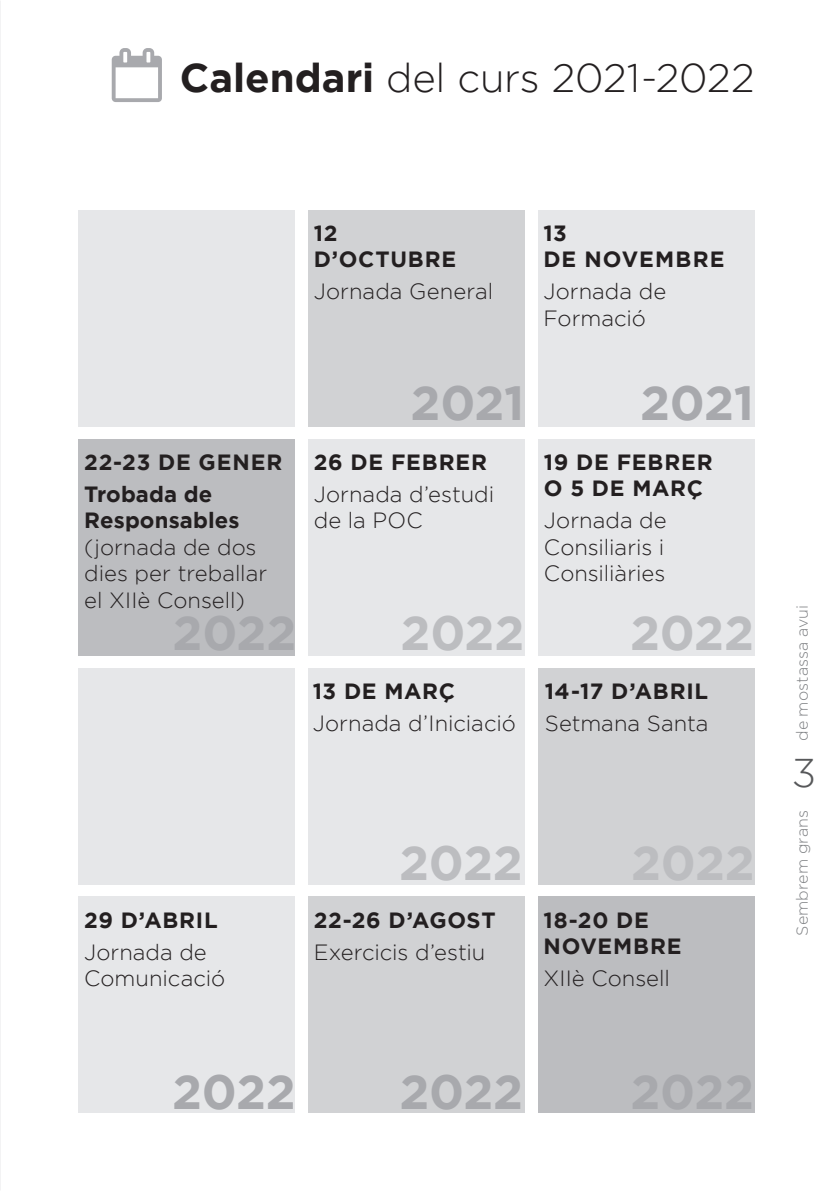
<style>
.page{position:relative;width:840px;height:1191px;background:#fff}
.page>*{position:absolute;margin:0;border:0;box-sizing:border-box;transform-origin:0 0}
.t1{font:700 48px "Gotham";letter-spacing:-.005em;color:#bcbdc0}
.t2{font:700 48px "Gotham";letter-spacing:-.005em;color:#a8a9ad}
.t3{font:300 40px "Gotham";letter-spacing:-.005em;color:#231f20}
.t4{font:300 40px "Gotham";color:#57585a}
.t5{font:300 22px/26.4px "Gotham";color:#231f20}
.t6{font:700 22px/26.4px "Gotham";letter-spacing:.035em;color:#231f20}
.t7{font:700 22px "Gotham";letter-spacing:.005em;color:#231f20}
.t8{font:300 16px "Gotham";letter-spacing:.005em;color:#808285}
.s1{font-weight:700}
</style>
<div class="page">
<div style="left:308px;top:210px;width:216px;height:216px;background:#d1d2d4"></div>
<div style="left:78px;top:210px;width:217px;height:216px;background:#e6e7e9"></div>
<div style="left:308px;top:439px;width:216px;height:216px;background:#e6e7e9"></div>
<div style="left:78px;top:439px;width:217px;height:216px;background:#bcbdc0"></div>
<div style="left:308px;top:668px;width:216px;height:216px;background:#e6e7e9"></div>
<div style="left:78px;top:668px;width:217px;height:216px;background:#e6e7e9"></div>
<div style="left:78px;top:896px;width:217px;height:216px;background:#e6e7e9"></div>
<div style="left:538px;top:210px;width:216px;height:216px;background:#e6e7e9"></div>
<div style="left:538px;top:439px;width:216px;height:216px;background:#e6e7e9"></div>
<div style="left:538px;top:668px;width:216px;height:216px;background:#d1d2d4"></div>
<div style="left:538px;top:896px;width:216px;height:216px;background:#bcbdc0"></div>
<div style="left:308px;top:896px;width:216px;height:216px;background:#d1d2d4"></div>
<svg style="left:112px;top:48px;width:50px;height:54px"></svg>
<h2 class="t3" style="left:179px;top:56px;width:576px"><span class="s1">Calendari</span> del curs 2021-2022</h2>
<p class="t6" style="left:84px;top:445px;width:199px;line-height:32px">22-23 DE GENER<br>Trobada de</p>
<p class="t7" style="left:84px;top:508px;width:157px">Responsables</p>
<p class="t5" style="left:84px;top:533px;width:184px">(jornada de dos dies per treballar el XIIè Consell)</p>
<p class="t6" style="left:313px;top:219px;width:144px">12<br>D’OCTUBRE</p>
<p class="t5" style="left:313px;top:278px;width:181px">Jornada General</p>
<p class="t6" style="left:543px;top:219px;width:182px">13<br>DE NOVEMBRE</p>
<p class="t5" style="left:543px;top:278px;width:124px">Jornada de<br>Formació</p>
<h1 class="t2" style="left:410px;top:376px;width:115px">2021</h1>
<p class="t6" style="left:313px;top:448px;width:175px">26 DE FEBRER</p>
<p class="t5" style="left:313px;top:480px;width:182px">Jornada d’estudi de la POC</p>
<h1 class="t2" style="left:639px;top:376px;width:115px">2021</h1>
<p class="t6" style="left:543px;top:448px;width:170px">19 DE FEBRER<br>O 5 DE MARÇ</p>
<p class="t5" style="left:543px;top:507px;width:124px;text-align:justify">Jornada de Consiliaris i Consiliàries</p>
<h1 class="t1" style="left:400px;top:605px;width:125px">2022</h1>
<h1 class="t1" style="left:629px;top:605px;width:125px">2022</h1>
<p class="t6" style="left:312px;top:677px;width:143px">13 DE MARÇ</p>
<p class="t5" style="left:312px;top:710px;width:204px">Jornada d’Iniciació</p>
<p class="t6" style="left:544px;top:677px;width:165px">14-17 D’ABRIL</p>
<p class="t5" style="left:544px;top:710px;width:165px">Setmana Santa</p>
<p class="t6" style="left:84px;top:906px;width:135px">29 D’ABRIL</p>
<p class="t5" style="left:84px;top:938px;width:143px">Jornada de<br>Comunicació</p>
<h1 class="t1" style="left:399px;top:835px;width:125px">2022</h1>
<p class="t6" style="left:313px;top:906px;width:183px">22-26 D’AGOST</p>
<p class="t5" style="left:313px;top:938px;width:173px">Exercicis d’estiu</p>
<h1 class="t1" style="left:630px;top:835px;width:125px">2022</h1>
<p class="t6" style="left:543px;top:906px;width:139px">18-20 DE<br>NOVEMBRE</p>
<p class="t5" style="left:543px;top:965px;width:128px">XIIè Consell</p>
<h1 class="t2" style="left:172px;top:1064px;width:125px">2022</h1>
<h1 class="t2" style="left:399px;top:1064px;width:125px">2022</h1>
<p class="t8" style="left:793px;top:741px;width:137px;rotate:-90deg">de mostassa avui</p>
<h2 class="t4" style="left:791px;top:751px;width:26px">3</h2>
<p class="t8" style="left:793px;top:936px;width:127px;rotate:-90deg">Sembrem grans</p>
</div>
